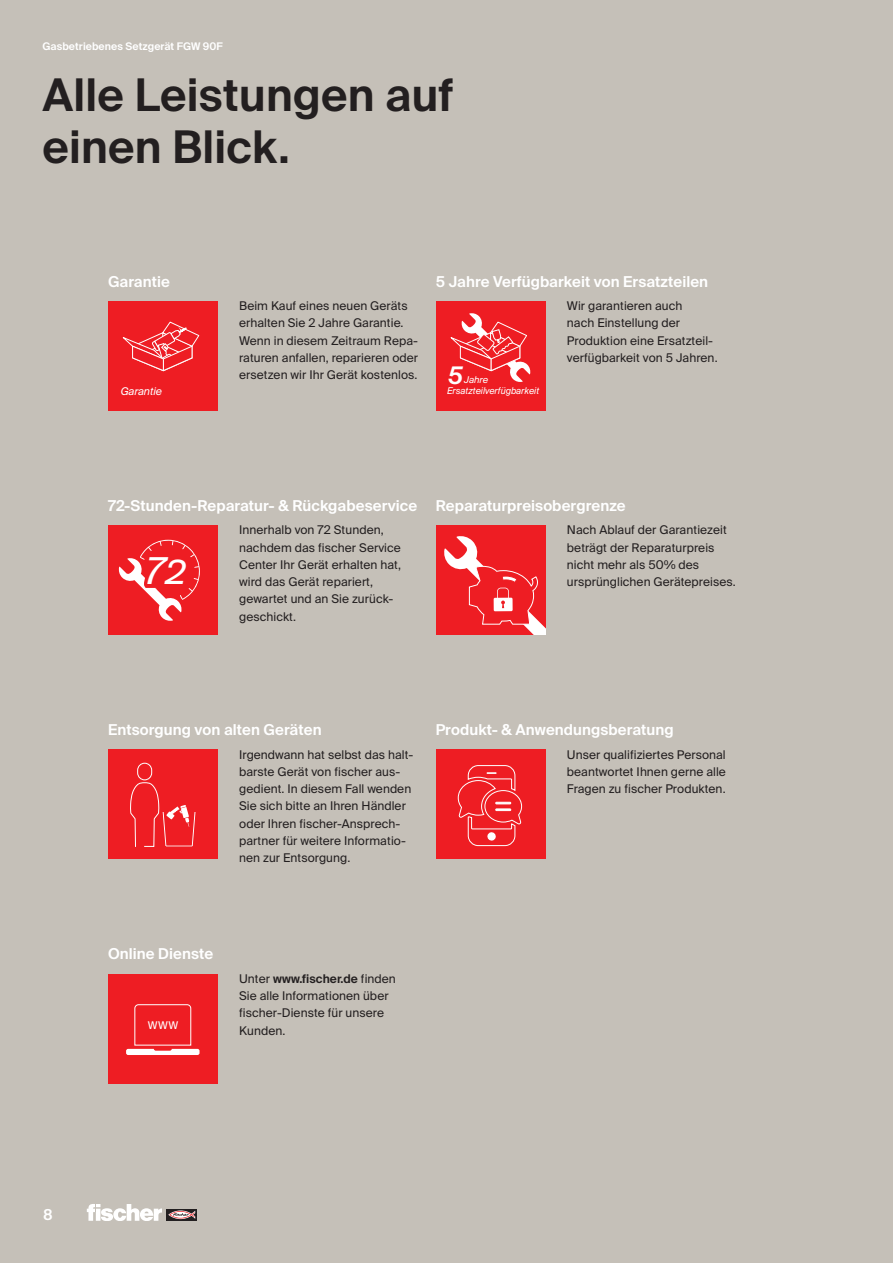
<style>
.page{position:relative;width:893px;height:1263px;background:#c5c0b8}
.page>*{position:absolute;margin:0;border:0;box-sizing:border-box;transform-origin:0 0}
.t1{font:600 45px/51.8px "fischerstrong";letter-spacing:.005em;color:#231f20}
.t2{font:italic 37.05px "fischerstrong";color:#fff}
.t3{font:italic 600 24.15px "fischerstrong";color:#fff}
.t4{font:600 15px "fischerstrong";letter-spacing:.005em;color:#fff}
.t5{font:12px/17.2px "fischerstrong";letter-spacing:.005em;color:#231f20}
.t6{font:italic 10.65px "fischerstrong";color:#fff}
.t7{font:10.65px "fischerstrong";color:#fff}
.t8{font:600 10.5px "fischerstrong";letter-spacing:.005em;color:#fff}
.t9{font:italic 9.3px/10.9px "fischerstrong";color:#fff}
.s1{font-weight:600}
</style>
<div class="page">
<div style="left:108px;top:525px;width:110px;height:110px;background:#ee1d23"></div>
<svg style="left:118px;top:539px;width:82px;height:82px"></svg>
<div style="left:108px;top:749px;width:110px;height:110px;background:#ee1d23"></div>
<div style="left:137px;top:763px;width:15px;height:17px;border:1px solid #fff;border-radius:7px"></div>
<svg style="left:130px;top:782px;width:66px;height:65px"></svg>
<div style="left:436px;top:749px;width:110px;height:110px;background:#ee1d23"></div>
<svg style="left:457px;top:765px;width:65px;height:81px"></svg>
<div style="left:108px;top:301px;width:110px;height:110px;background:#ee1d23"></div>
<svg style="left:122px;top:321px;width:78px;height:51px"></svg>
<div style="left:436px;top:301px;width:110px;height:110px;background:#ee1d23"></div>
<svg style="left:450px;top:313px;width:81px;height:69px"></svg>
<div style="left:108px;top:974px;width:110px;height:109px;background:#ee1d23"></div>
<svg style="left:134px;top:1004px;width:57px;height:42px"></svg>
<div style="left:126px;top:1049px;width:74px;height:6px;background:#fff;border-radius:2px"></div>
<svg style="left:154px;top:1047px;width:18px;height:4px"></svg>
<div style="left:436px;top:525px;width:110px;height:110px;background:#ee1d23"></div>
<svg style="left:444px;top:536px;width:102px;height:99px"></svg>
<svg style="left:167px;top:1209px;width:30px;height:11px"></svg>
<svg style="left:168px;top:1210px;width:27px;height:9px"></svg>
<svg style="left:87px;top:1204px;width:75px;height:16px"></svg>
<p class="t8" style="left:43px;top:41px;width:182px">Gasbetriebenes Setzgerät FGW 90F</p>
<h1 class="t1" style="left:43px;top:70px;width:412px">Alle Leistungen auf einen Blick.</h1>
<p class="t4" style="left:108px;top:273px;width:63px">Garantie</p>
<p class="t4" style="left:436px;top:273px;width:274px">5 Jahre Verfügbarkeit von Ersatzteilen</p>
<p class="t5" style="left:239px;top:297px;width:181px">Beim Kauf eines neuen Geräts erhalten Sie 2 Jahre Garantie.<br>Wenn in diesem Zeitraum Repa&shy;raturen anfallen, reparieren oder ersetzen wir Ihr Gerät kostenlos.</p>
<h3 class="t3" style="left:448px;top:361px;width:16px">5</h3>
<p class="t6" style="left:121px;top:385px;width:43px">Garantie</p>
<p class="t9" style="left:447px;top:374px;width:94px;text-indent:17px">Jahre<br>Ersatzteilverfügbarkeit</p>
<p class="t5" style="left:567px;top:297px;width:152px">Wir garantieren auch<br>nach Einstellung der<br>Produktion eine Ersatzteil&shy;verfügbarkeit von 5 Jahren.</p>
<p class="t4" style="left:108px;top:497px;width:311px">72-Stunden-Reparatur- &amp; Rückgabeservice</p>
<h2 class="t2" style="left:146px;top:549px;width:41px">72</h2>
<p class="t5" style="left:239px;top:522px;width:163px">Innerhalb von 72 Stunden, nachdem das fischer Service<br>Center Ihr Gerät erhalten hat, wird das Gerät repariert, gewartet und an Sie zurück&shy;geschickt.</p>
<p class="t4" style="left:436px;top:497px;width:191px">Reparaturpreisobergrenze</p>
<p class="t5" style="left:567px;top:522px;width:170px">Nach Ablauf der Garantiezeit beträgt der Reparaturpreis nicht mehr als 50% des ursprünglichen Gerätepreises.</p>
<p class="t4" style="left:108px;top:721px;width:215px">Entsorgung von alten Geräten</p>
<p class="t5" style="left:239px;top:746px;width:176px">Irgendwann hat selbst das halt&shy;barste Gerät von fischer aus&shy;gedient. In diesem Fall wenden<br>Sie sich bitte an Ihren Händler oder Ihren fischer-Ansprech&shy;partner für weitere Informatio&shy;nen zur Entsorgung.</p>
<p class="t4" style="left:436px;top:721px;width:239px">Produkt- &amp; Anwendungsberatung</p>
<p class="t5" style="left:567px;top:746px;width:160px;text-align:justify">Unser qualifiziertes Personal beantwortet Ihnen gerne alle Fragen zu fischer Produkten.</p>
<p class="t4" style="left:108px;top:945px;width:107px">Online Dienste</p>
<p class="t7" style="left:148px;top:1019px;width:32px">WWW</p>
<p class="t5" style="left:239px;top:970px;width:158px">Unter <span class="s1">www.fischer.de</span> finden<br>Sie alle Informationen über fischer-Dienste für unsere<br>Kunden.</p>
<p class="t4" style="left:43px;top:1206px;width:11px">8</p>
</div>
